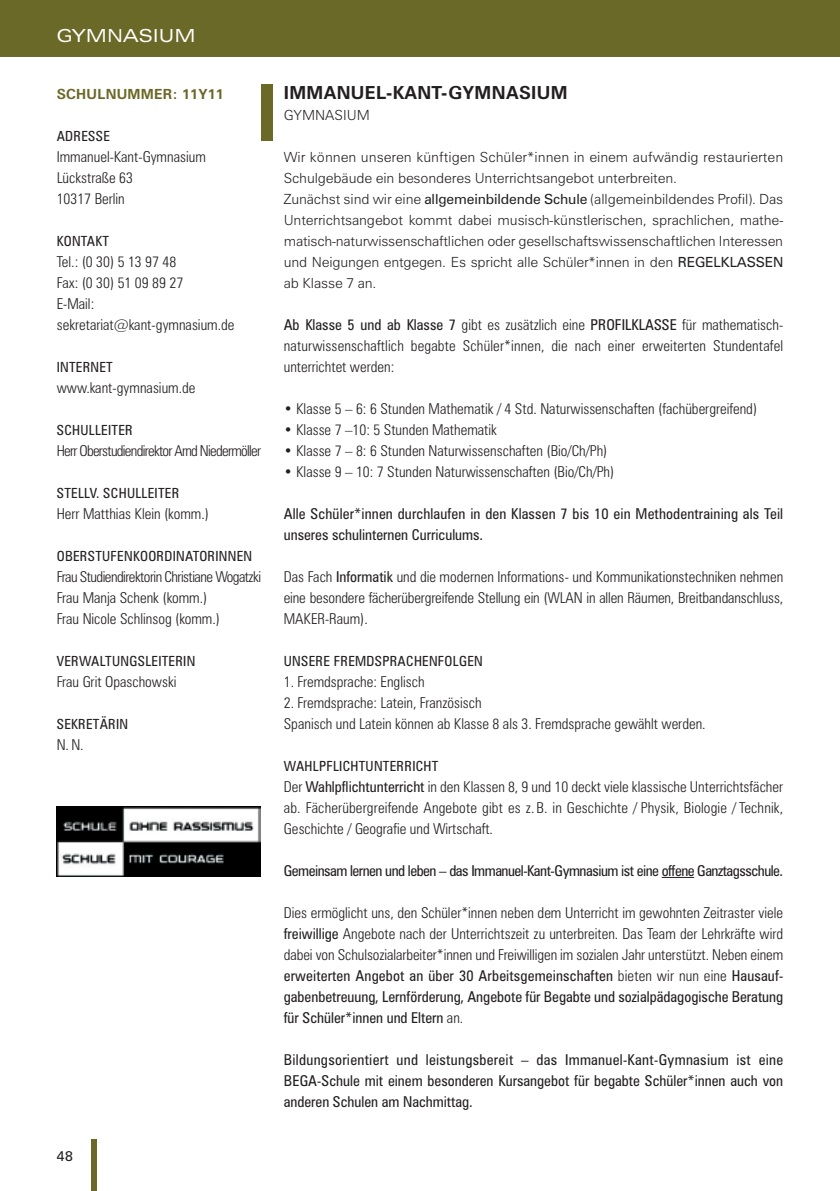
<style>
.page{position:relative;width:840px;height:1191px;background:#fff}
.page>*{position:absolute;margin:0;border:0;box-sizing:border-box;transform-origin:0 0}
.t1{font:700 18px "Zurich BT";letter-spacing:.02em;color:#231f20}
.t2{font:expanded 18px "Zurich BT";letter-spacing:.005em;color:#fff}
.t3{font:300 condensed 15px/21px "Zurich BT";color:#231f20;text-align:justify}
.t4{font:condensed 15px/21px "Zurich BT";letter-spacing:.01em;color:#231f20}
.t5{font:300 condensed 15px/21px "Zurich BT";letter-spacing:-.035em;color:#231f20}
.t6{font:condensed 15px "Zurich BT";letter-spacing:-.03em;color:#231f20}
.t7{font:300 condensed 15px "Zurich BT";letter-spacing:-.045em;color:#231f20}
.t8{font:300 14px/21px "Zurich BT";letter-spacing:-.01em;color:#231f20}
.t9{font:condensed 14px "Zurich BT";letter-spacing:.02em;color:#231f20}
.t10{font:700 14px "Zurich BT";letter-spacing:.02em;color:#6b6928}
.t11{font:14px "Zurich BT";color:#231f20}
.s1{font-weight:400}
</style>
<div class="page">
<hr style="left:839px;top:0;width:1px;height:57px;background:#6b6928">
<div style="left:0;top:0;width:839px;height:57px;background:#6b6928"></div>
<div style="left:91px;top:1140px;width:5px;height:51px;background:#6b6928"></div>
<div style="left:261px;top:84px;width:11px;height:57px;background:#6b6928"></div>
<hr style="left:661px;top:877px;width:32px;height:1px;background:#231f20">
<img style="left:57px;top:806px;width:204px;height:70px">
<p class="t2" style="left:57px;top:25px;width:140px">GYMNASIUM</p>
<p class="t10" style="left:57px;top:85px;width:21px">SCHULNUMMER</p>
<p class="t10" style="left:172px;top:85px;width:53px">: 11Y11</p>
<p class="t9" style="left:57px;top:127px;width:9px">ADRE</p>
<p class="t9" style="left:88px;top:127px;width:22px">SSE</p>
<p class="t3" style="left:57px;top:146px;width:150px;text-align:left">Immanuel-Kant-Gymnasium<br>Lückstraße 63<br>10317 Berlin</p>
<p class="t9" style="left:57px;top:232px;width:54px">Kontakt</p>
<p class="t3" style="left:57px;top:251px;width:179px;text-align:left">Tel.: (0 30) 5 13 97 48<br>Fax: (0 30) 51 09 89 27<br>E-Mail: sekretariat@kant-gymnasium.de</p>
<p class="t9" style="left:57px;top:358px;width:50px">INTERNET</p>
<p class="t3" style="left:57px;top:377px;width:140px">www.kant-gymnasium.de</p>
<p class="t9" style="left:57px;top:421px;width:16px">SCHULLEITER</p>
<p class="t7" style="left:57px;top:441px;width:206px">Herr Oberstudiendirektor Arnd Niedermöller</p>
<p class="t9" style="left:57px;top:484px;width:15px">STELL</p>
<p class="t9" style="left:90px;top:484px;width:29px">V. SCHULLEITER</p>
<p class="t3" style="left:57px;top:503px;width:154px">Herr Matthias Klein (komm.)</p>
<p class="t9" style="left:57px;top:547px;width:92px">OberstufenKOORDI</p>
<p class="t9" style="left:176px;top:547px;width:18px">NATOR</p>
<p class="t9" style="left:215px;top:547px;width:36px">innen</p>
<p class="t5" style="left:57px;top:566px;width:206px">Frau Studiendirektorin Christiane Wogatzki<br>Frau Manja Schenk (komm.)<br>Frau Nicole Schlinsog (komm.)</p>
<p class="t9" style="left:57px;top:652px;width:138px">Verwaltungsleiterin</p>
<p class="t3" style="left:57px;top:671px;width:121px">Frau Grit Opaschowski</p>
<p class="t9" style="left:57px;top:715px;width:73px">SEKRETÄRI N</p>
<p class="t3" style="left:57px;top:734px;width:28px">N. N.</p>
<p class="t11" style="left:57px;top:1147px;width:18px">48</p>
<p class="t1" style="left:283px;top:81px;width:285px">IMMANUEL-KANT-GYMNASIUM</p>
<p class="t8" style="left:283px;top:104px;width:21px">Gymnasium</p>
<p class="t8" style="left:283px;top:146px;width:500px">Wir können unseren künftigen Schüler*innen in einem aufwändig restaurierten Schulgebäude ein besonderes Unterrichtsangebot unterbreiten.<br>Zunächst sind wir eine <span class="s1">allgemeinbildende Schule</span> (allgemeinbildendes Profil). Das Unterrichtsangebot kommt dabei musisch-künstlerischen, sprachlichen, mathe&shy;matisch-naturwissenschaftlichen oder gesellschaftswissenschaftlichen Interessen und Neigungen entgegen. Es spricht alle Schüler*innen in den <span class="s1">REGELKLASSEN<br></span>ab Klasse 7 an.</p>
<p class="t3" style="left:283px;top:314px;width:500px"><span class="s1">Ab Klasse 5 und ab Klasse 7</span> gibt es zusätzlich eine <span class="s1">PROFILKLASSE</span> für mathematisch&shy;naturwissenschaftlich begabte Schüler*innen, die nach einer erweiterten Stundentafel unterrichtet werden:</p>
<p class="t3" style="left:283px;top:398px;width:474px">• Klasse 5 – 6: 6 Stunden Mathematik / 4 Std. Naturwissenschaften (fachübergreifend)</p>
<p class="t3" style="left:283px;top:419px;width:214px">• Klasse 7 –10: 5 Stunden Mathematik</p>
<p class="t3" style="left:283px;top:440px;width:325px">• Klasse 7 – 8: 6 Stunden Naturwissenschaften (Bio/Ch/Ph)</p>
<p class="t3" style="left:283px;top:461px;width:332px">• Klasse 9 – 10: 7 Stunden Naturwissenschaften (Bio/Ch/Ph)</p>
<p class="t4" style="left:283px;top:503px;width:500px">Alle Schüler*innen durchlaufen in den Klassen 7 bis 10 ein Methodentraining als Teil unseres schulinternen Curriculums.</p>
<p class="t3" style="left:283px;top:566px;width:500px">Das Fach <span class="s1">Informatik</span> und die modernen Informations- und Kommunikationstechniken nehmen eine besondere fächerübergreifende Stellung ein (WLAN in allen Räumen, Breitbandanschluss, MAKER-Raum).</p>
<p class="t9" style="left:283px;top:652px;width:198px">Unsere Fremdsprachenfolgen</p>
<p class="t3" style="left:283px;top:671px;width:142px">1. Fremdsprache: Englisch</p>
<p class="t3" style="left:283px;top:692px;width:423px">2. Fremdsprache: Latein, Französisch<br>Spanisch und Latein können ab Klasse 8 als 3. Fremdsprache gewählt werden.</p>
<p class="t9" style="left:283px;top:757px;width:156px">Wahlpflichtunterricht</p>
<p class="t3" style="left:283px;top:776px;width:500px">Der <span class="s1">Wahlpflichtunterricht</span> in den Klassen 8, 9 und 10 deckt viele klassische Unterrichtsfächer ab. Fächerübergreifende Angebote gibt es z. B. in Geschichte / Physik, Biologie / Technik, Geschichte / Geografie und Wirtschaft.</p>
<p class="t6" style="left:283px;top:861px;width:500px">Gemeinsam lernen und leben – das Immanuel-Kant-Gymnasium ist eine offene Ganztagsschule.</p>
<p class="t3" style="left:283px;top:902px;width:500px">Dies ermöglicht uns, den Schüler*innen neben dem Unterricht im gewohnten Zeitraster viele <span class="s1">freiwillige</span> Angebote nach der Unterrichtszeit zu unterbreiten. Das Team der Lehrkräfte wird dabei von Schulsozialarbeiter*innen und Freiwilligen im sozialen Jahr unterstützt. Neben einem <span class="s1">erweiterten Angebot an über 30 Arbeitsgemeinschaften</span> bieten wir nun eine <span class="s1">Hausauf&shy;gabenbetreuung, Lernförderung, Angebote für Begabte und sozialpädagogische Beratung für Schüler*innen und Eltern</span> an.</p>
<p class="t4" style="left:283px;top:1049px;width:500px">Bildungsorientiert und leistungsbereit – das Immanuel-Kant-Gymnasium ist eine<br>BEGA</p>
<p class="t4" style="left:283px;top:1070px;width:500px;text-indent:33px">-Schule mit einem besonderen Kursangebot für begabte Schüler*innen auch von anderen Schulen am Nachmittag.</p>
</div>
